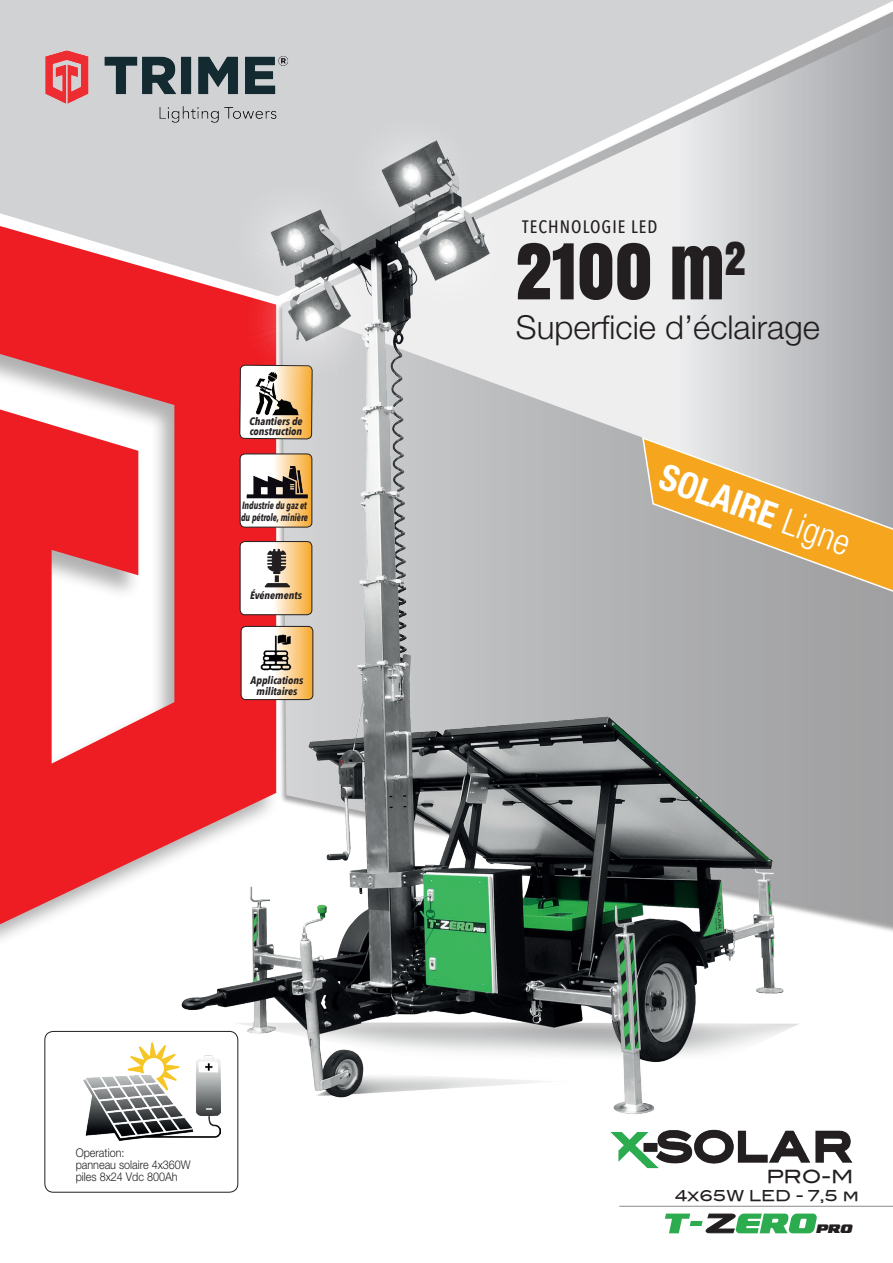
<style>
.page{position:relative;width:893px;height:1263px;background:#fff}
.page>*{position:absolute;margin:0;border:0;box-sizing:border-box;transform-origin:0 0}
.t1{font:72px "Anton";color:#231f20}
.t2{font:700 condensed 36px "Helvetica Neue LT Pro";color:#fff}
.t3{font:300 33px "Helvetica Neue LT Pro";color:#231f20}
.t4{font:500 18px "Avenir Next Condensed";letter-spacing:.06em;color:#231f20}
.t5{font:18px "Blair Md ITCTT Medium";color:#231f20}
.t6{font:italic 15.15px "Federal Escort Semi";color:#231f20}
.t7{font:15px "Blair Md ITCTT Medium";color:#231f20}
.t8{font:300 12px/12px "Helvetica Neue LT Pro";color:#231f20;scale:.9 1}
.t9{font:italic 700 10.8px/10.8px "Avenir Next Condensed";color:#231f20}
.t10{font:italic 700 10.5px/12px "Avenir Next Condensed";color:#231f20;scale:.84 1}
.s1{font-weight:300}
</style>
<div class="page">
<img style="left:3px;top:0;width:890px;height:1151px">
<img style="left:609px;top:1120px;width:245px;height:48px">
<svg style="left:665px;top:1213px;width:152px;height:21px"></svg>
<hr style="left:619px;top:1206px;width:274px;height:1px;background:#231f20">
<p class="t9" style="left:249px;top:415px;width:55px">Chantiers de construction</p>
<p class="t10" style="left:241px;top:499px;width:81px">Industrie du gaz et du pétrole, minière</p>
<p class="t9" style="left:250px;top:590px;width:53px">Événements</p>
<p class="t9" style="left:251px;top:674px;width:54px;line-height:11.2px;text-align:center">Applications militaires</p>
<p class="t8" style="left:76px;top:1147px;width:129px">Operation:<br>panneau solaire 4x360W piles 8x24 Vdc 800Ah</p>
<h3 class="t4" style="left:522px;top:216px;width:137px">TECHNOLOGIE LED</h3>
<h1 class="t1" style="left:516px;top:215px;width:231px">2100 m<sup>2</sup></h1>
<h3 class="t3" style="left:516px;top:307px;width:305px">Superficie d’éclairage</h3>
<h2 class="t2" style="left:669px;top:455px;width:201px;rotate:20deg">SOLAIRE <span class="s1">Ligne</span></h2>
<h3 class="t5" style="left:766px;top:1161px;width:88px">PRO-M</h3>
<h3 class="t7" style="left:675px;top:1183px;width:185px">4x65W LED - 7,5 m</h3>
<h3 class="t6" style="left:816px;top:1221px;width:38px">PRO</h3>
</div>
